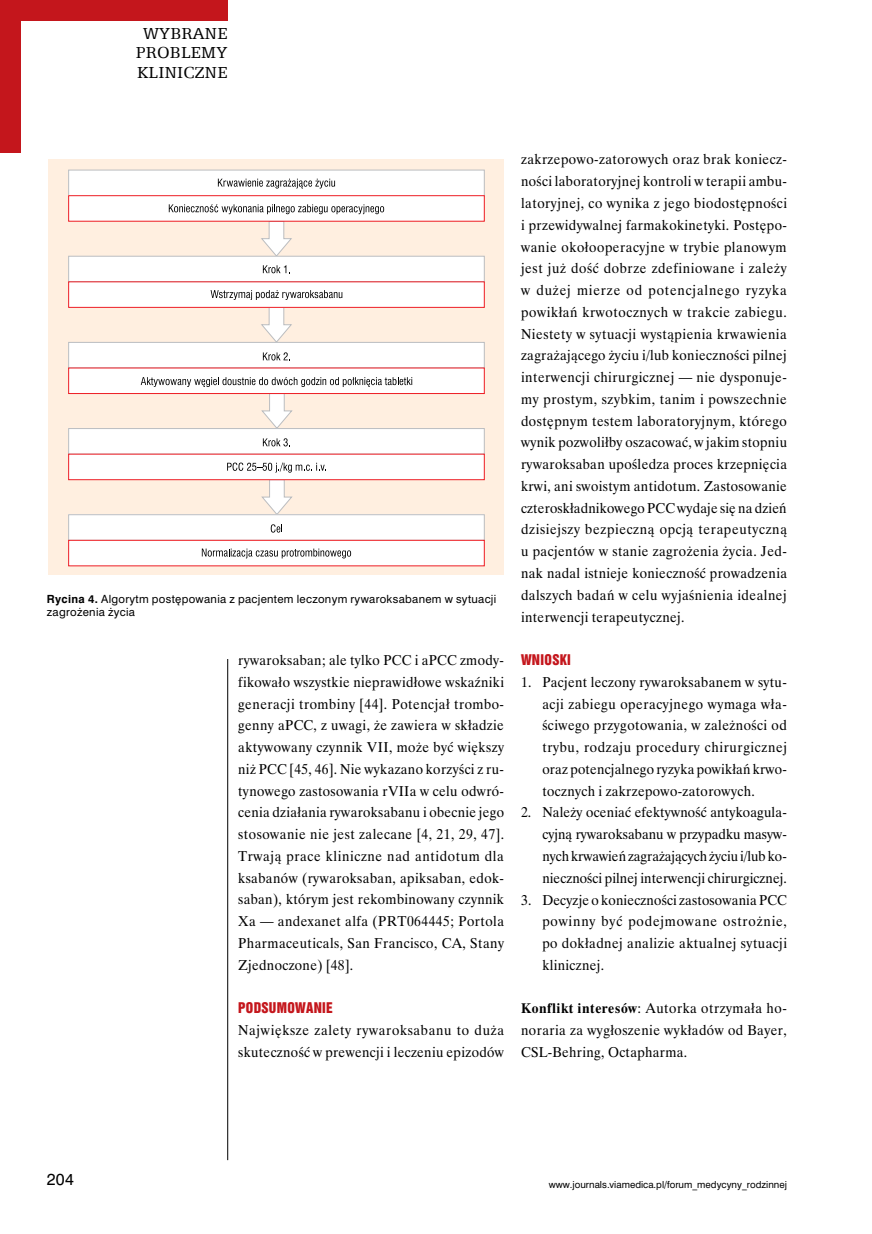
<style>
.page{position:relative;width:872px;height:1234px;background:#fff}
.page>*{position:absolute;margin:0;border:0;box-sizing:border-box;transform-origin:0 0}
.t1{font:18px/19.5px "Egyptian 505 EU";letter-spacing:.015em;color:#000;text-align:center}
.t2{font:15px "Swis 721 PL";color:#000}
.t3{font:14.25px/21.8px "Time Ibis EE";letter-spacing:.025em;color:#000;text-align:justify;scale:.95 1}
.t4{font:13.5px "Swis 921 EU";letter-spacing:.025em;color:#c4161c}
.t5{font:10.5px/12.9px "Swis 721 PL";letter-spacing:.03em;color:#000}
.t6{font:9px "Swis 721 PL";color:#000}
.s1{font-weight:700}
</style>
<div class="page">
<hr style="left:227px;top:153px;width:1px;height:1006px;background:#000">
<div style="left:0;top:0;width:227px;height:21px;background:#c4161c"></div>
<div style="left:0;top:0;width:21px;height:153px;background:#c4161c"></div>
<div style="left:208px;top:153px;width:30px;height:506px;background:#fff"></div>
<div style="left:49px;top:159px;width:455px;height:416px;background:#ffefe0"></div>
<svg style="left:260px;top:221px;width:33px;height:35px"></svg>
<svg style="left:261px;top:308px;width:31px;height:34px"></svg>
<svg style="left:261px;top:394px;width:32px;height:34px"></svg>
<svg style="left:261px;top:480px;width:32px;height:34px"></svg>
<div style="left:69px;top:170px;width:415px;height:25px;background:#fff"></div>
<div style="left:68px;top:170px;width:416px;height:26px;border:1px solid #bbbdc0"></div>
<div style="left:69px;top:256px;width:415px;height:26px;background:#fff"></div>
<div style="left:68px;top:256px;width:416px;height:26px;border:1px solid #bbbdc0"></div>
<div style="left:69px;top:342px;width:415px;height:26px;background:#fff"></div>
<div style="left:68px;top:342px;width:416px;height:26px;border:1px solid #bbbdc0"></div>
<div style="left:69px;top:428px;width:415px;height:26px;background:#fff"></div>
<div style="left:68px;top:428px;width:416px;height:26px;border:1px solid #bbbdc0"></div>
<div style="left:69px;top:514px;width:415px;height:26px;background:#fff"></div>
<div style="left:68px;top:514px;width:416px;height:26px;border:1px solid #bbbdc0"></div>
<div style="left:69px;top:196px;width:415px;height:25px;background:#fff"></div>
<div style="left:68px;top:195px;width:416px;height:26px;border:1px solid #ed1d24"></div>
<div style="left:69px;top:282px;width:415px;height:25px;background:#fff"></div>
<div style="left:68px;top:281px;width:416px;height:27px;border:1px solid #ed1d24"></div>
<div style="left:69px;top:368px;width:415px;height:25px;background:#fff"></div>
<div style="left:68px;top:367px;width:416px;height:27px;border:1px solid #ed1d24"></div>
<div style="left:69px;top:454px;width:415px;height:25px;background:#fff"></div>
<div style="left:68px;top:453px;width:416px;height:27px;border:1px solid #ed1d24"></div>
<div style="left:69px;top:540px;width:415px;height:25px;background:#fff"></div>
<div style="left:68px;top:540px;width:416px;height:26px;border:1px solid #ed1d24"></div>
<svg style="left:169px;top:204px;width:215px;height:10px"></svg>
<svg style="left:211px;top:290px;width:131px;height:10px"></svg>
<svg style="left:263px;top:265px;width:27px;height:8px"></svg>
<svg style="left:218px;top:179px;width:117px;height:9px"></svg>
<svg style="left:202px;top:548px;width:149px;height:10px"></svg>
<svg style="left:263px;top:352px;width:27px;height:8px"></svg>
<svg style="left:141px;top:377px;width:271px;height:10px"></svg>
<svg style="left:263px;top:438px;width:27px;height:8px"></svg>
<svg style="left:227px;top:462px;width:99px;height:10px"></svg>
<svg style="left:271px;top:524px;width:11px;height:8px"></svg>
<p class="t1" style="left:136px;top:23px;width:93px">WYBRANE<br>PROBLEMY<br>KLINICZNE</p>
<p class="t5" style="left:47px;top:592px;width:451px"><span class="s1">Rycina 4.</span> Algorytm postępowania z pacjentem leczonym rywaroksabanem w sytuacji zagrożenia życia</p>
<p class="t3" style="left:238px;top:649px;width:281px">rywaroksaban; ale tylko PCC i aPCC zmody&shy;fikowało wszystkie nieprawidłowe wskaźniki generacji trombiny [44]. Potencjał trombo&shy;genny aPCC, z uwagi, że zawiera w składzie aktywowany czynnik VII, może być większy niż PCC [45, 46]. Nie wykazano korzyści z ru&shy;tynowego zastosowania rVIIa w celu odwró&shy;cenia działania rywaroksabanu i obecnie jego stosowanie nie jest zalecane [4, 21, 29, 47].<br>Trwają prace kliniczne nad antidotum dla ksabanów (rywaroksaban, apiksaban, edok&shy;saban), którym jest rekombinowany czynnik Xa — andexanet alfa (PRT064445; Portola Pharmaceuticals, San Francisco, CA, Stany Zjednoczone) [48].</p>
<p class="t4" style="left:238px;top:998px;width:96px">PODSUMOWANIE</p>
<p class="t3" style="left:238px;top:1018px;width:281px">Największe zalety rywaroksabanu to duża skuteczność w prewencji i leczeniu epizodów</p>
<p class="t3" style="left:521px;top:148px;width:281px">zakrzepowo-zatorowych oraz brak koniecz&shy;ności laboratoryjnej kontroli w terapii ambu&shy;latoryjnej, co wynika z jego biodostępności i przewidywalnej farmakokinetyki. Postępo&shy;wanie okołooperacyjne w trybie planowym jest już dość dobrze zdefiniowane i zależy w dużej mierze od potencjalnego ryzyka powikłań krwotocznych w trakcie zabiegu.<br>Niestety w sytuacji wystąpienia krwawienia zagrażającego życiu i/lub konieczności pilnej interwencji chirurgicznej — nie dysponuje&shy;my prostym, szybkim, tanim i powszechnie dostępnym testem laboratoryjnym, którego wynik pozwoliłby oszacować, w jakim stopniu rywaroksaban upośledza proces krzepnięcia krwi, ani swoistym antidotum. Zastosowanie czteroskładnikowego PCC wydaje się na dzień dzisiejszy bezpieczną opcją terapeutyczną u pacjentów w stanie zagrożenia życia. Jed&shy;nak nadal istnieje konieczność prowadzenia dalszych badań w celu wyjaśnienia idealnej interwencji terapeutycznej.</p>
<p class="t4" style="left:521px;top:650px;width:51px">WNIOSKI</p>
<p class="t3" style="left:542px;top:670px;width:259px;text-indent:-21px">1. Pacjent leczony rywaroksabanem w sytu&shy;acji zabiegu operacyjnego wymaga wła&shy;ściwego przygotowania, w zależności od trybu, rodzaju procedury chirurgicznej oraz potencjalnego ryzyka powikłań krwo&shy;tocznych i zakrzepowo-zatorowych.</p>
<p class="t3" style="left:542px;top:801px;width:259px;text-indent:-21px">2. Należy oceniać efektywność antykoagula&shy;cyjną rywaroksabanu w przypadku masyw&shy;nych krwawień zagrażających życiu i/lub ko&shy;nieczności pilnej interwencji chirurgicznej.</p>
<p class="t3" style="left:542px;top:888px;width:259px;text-indent:-21px">3. Decyzje o konieczności zastosowania PCC powinny być podejmowane ostrożnie, po dokładnej analizie aktualnej sytuacji klinicznej.</p>
<p class="t3" style="left:521px;top:997px;width:281px"><span class="s1">Konflikt interesów</span>: Autorka otrzymała ho&shy;noraria za wygłoszenie wykładów od Bayer, CSL-Behring, Octapharma.</p>
<p class="t2" style="left:47px;top:1169px;width:29px">204</p>
<p class="t6" style="left:549px;top:1178px;width:240px">www.journals.viamedica.pl/forum_medycyny_rodzinnej</p>
</div>
